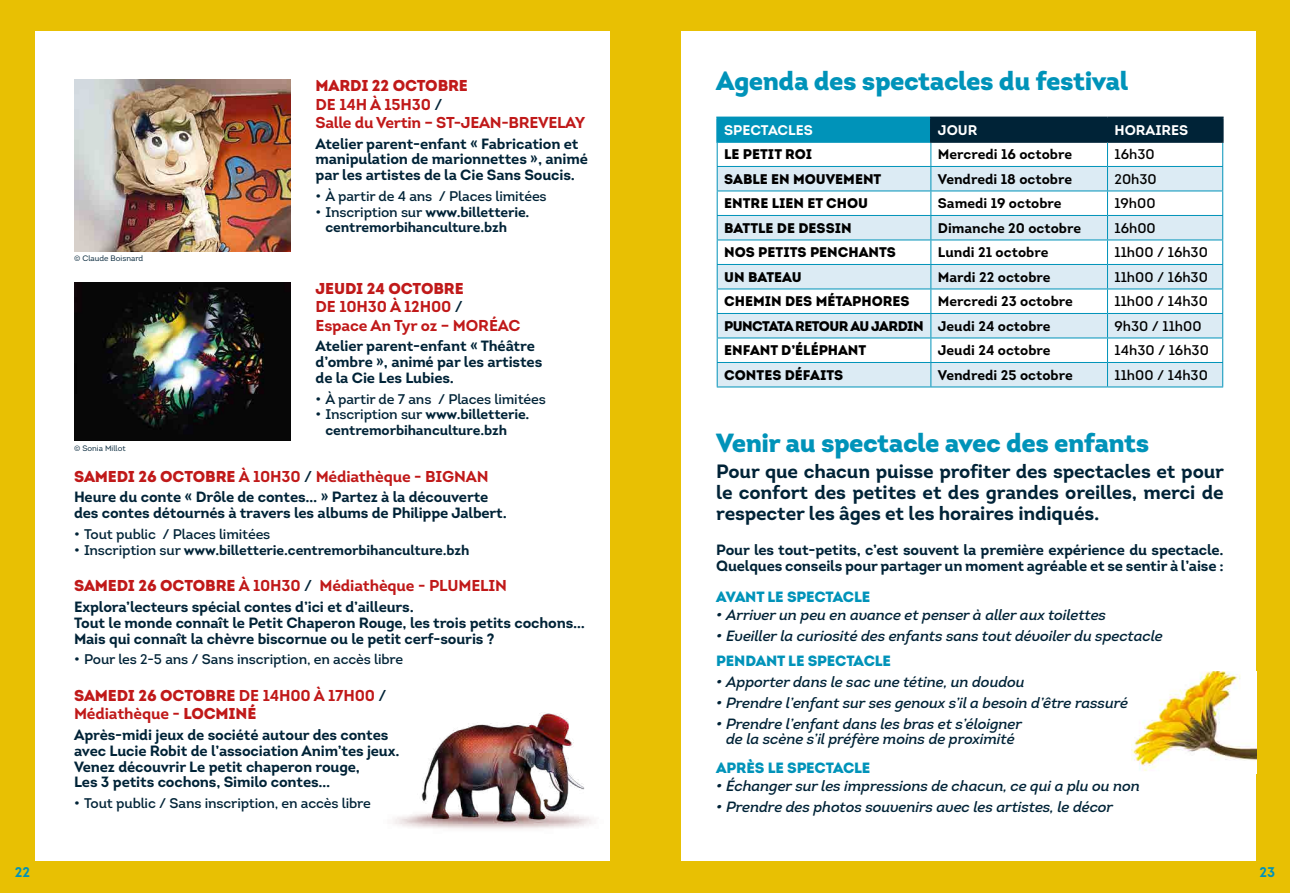
<style>
.page{position:relative;width:1290px;height:893px;background:#fff}
.page>*{position:absolute;margin:0;border:0;box-sizing:border-box;transform-origin:0 0}
.t1{font:900 26.25px "Intro";letter-spacing:-.02em;color:#0093b9}
.t2{font:700 19.25px/21px "Intro";letter-spacing:-.01em;color:#002337;text-align:justify}
.t3{font:700 15.75px/18.4px "Intro";letter-spacing:-.01em;color:#c01919}
.t4{font:700 14.88px/15.8px "Intro";letter-spacing:-.01em;color:#002337}
.t5{font:italic 600 14.88px/15.8px "Intro";letter-spacing:-.01em;color:#002337;text-align:center}
.t6{font:900 14.88px "Intro";letter-spacing:-.01em;color:#0093b9}
.t7{font:700 14px/15.8px "Intro";letter-spacing:-.01em;color:#002337}
.t8{font:600 14px "Intro";letter-spacing:-.01em;color:#002337}
.t9{font:700 14px "Intro";color:#000}
.t10{font:900 14px "Intro";color:#000}
.t11{font:600 14px "Intro";color:#000}
.t12{font:900 14px "Intro";letter-spacing:-.04em;color:#000}
.t13{font:700 14px "Intro";color:#fff}
.t14{font:700 14px "Intro";color:#0093b9}
.t15{font:7.88px "Intro";color:#002337}
.s1{font-weight:900}
.s2{font-weight:600;color:#002337}
.s3{font-weight:600}
.s4{font-weight:700}
</style>
<div class="page">
<div style="left:645px;top:0;width:645px;height:893px;background:#e8c003"></div>
<div style="left:681px;top:32px;width:575px;height:829px;background:#fff"></div>
<div style="left:0;top:0;width:645px;height:893px;background:#e8c003"></div>
<div style="left:35px;top:32px;width:575px;height:829px;background:#fff"></div>
<img style="left:1131px;top:671px;width:125px;height:100px">
<img style="left:74px;top:79px;width:217px;height:172px">
<img style="left:74px;top:283px;width:217px;height:157px">
<img style="left:394px;top:713px;width:198px;height:116px">
<div style="left:717px;top:117px;width:214px;height:25px;background:#0093b9"></div>
<svg style="left:718px;top:167px;width:212px;height:220px;fill:#dcebf4"></svg>
<hr style="left:717px;top:166px;width:214px;height:1px;background:#0093b9">
<hr style="left:717px;top:191px;width:214px;height:1px;background:#0093b9">
<hr style="left:716px;top:117px;width:214px;height:1px;background:#0093b9">
<hr style="left:716px;top:118px;width:2px;height:23px;background:#0093b9">
<hr style="left:716px;top:141px;width:214px;height:2px;background:#0093b9">
<hr style="left:717px;top:215px;width:214px;height:1px;background:#0093b9">
<hr style="left:717px;top:240px;width:214px;height:1px;background:#0093b9">
<hr style="left:717px;top:264px;width:214px;height:1px;background:#0093b9">
<hr style="left:717px;top:289px;width:214px;height:1px;background:#0093b9">
<hr style="left:717px;top:313px;width:214px;height:1px;background:#0093b9">
<hr style="left:717px;top:338px;width:214px;height:1px;background:#0093b9">
<hr style="left:717px;top:362px;width:214px;height:1px;background:#0093b9">
<svg style="left:717px;top:143px;width:1px;height:244px"></svg>
<hr style="left:717px;top:387px;width:214px;height:1px;background:#0093b9">
<hr style="left:931px;top:387px;width:176px;height:1px;background:#0093b9">
<hr style="left:1107px;top:387px;width:116px;height:1px;background:#0093b9">
<svg style="left:930px;top:117px;width:293px;height:270px"></svg>
<hr style="left:1107px;top:141px;width:116px;height:2px;background:#002337">
<p class="t15" style="left:74px;top:254px;width:71px">© Claude Boisnard</p>
<p class="t3" style="left:316px;top:76px;width:271px"><span class="s1">MARDI 22 OCTOBRE<br></span>DE 14H À 15H30 <span class="s2">/<br></span>Salle du Vertin – ST-JEAN-BREVELAY</p>
<p class="t4" style="left:316px;top:135px;width:274px">Atelier parent-enfant « Fabrication et manipulation de marionnettes », animé par les artistes de la Cie Sans Soucis.</p>
<p class="t8" style="left:316px;top:187px;width:233px">• À partir de 4 ans / Places limitées</p>
<p class="t7" style="left:325px;top:204px;width:205px;text-indent:-10px"><span class="s3">• Inscription sur</span> www.billetterie. centremorbihanculture.bzh</p>
<p class="t3" style="left:316px;top:279px;width:206px"><span class="s1">JEUDI 24 OCTOBRE<br></span>DE 10H30 À 12H00 <span class="s2">/<br></span>Espace An Tyr oz – MORÉAC</p>
<p class="t4" style="left:316px;top:338px;width:228px">Atelier parent-enfant « Théâtre d’ombre », animé par les artistes de la Cie Les Lubies.</p>
<p class="t8" style="left:316px;top:390px;width:232px">• À partir de 7 ans / Places limitées</p>
<p class="t7" style="left:325px;top:406px;width:205px;text-indent:-10px"><span class="s3">• Inscription sur</span> www.billetterie. centremorbihanculture.bzh</p>
<p class="t3" style="left:74px;top:467px;width:416px"><span class="s1">SAMEDI 26 OCTOBRE</span> À 10H30 <span class="s2">/</span> Médiathèque - BIGNAN</p>
<p class="t4" style="left:74px;top:489px;width:434px">Heure du conte « Drôle de contes… » Partez à la découverte des contes détournés à travers les albums de Philippe Jalbert.</p>
<p class="t8" style="left:74px;top:525px;width:198px">• Tout public / Places limitées</p>
<p class="t7" style="left:74px;top:542px;width:397px"><span class="s3">• Inscription sur</span> www.billetterie.centremorbihanculture.bzh</p>
<p class="t3" style="left:74px;top:577px;width:434px"><span class="s1">SAMEDI 26 OCTOBRE</span> À 10H30 <span class="s2">/</span> Médiathèque - PLUMELIN</p>
<p class="t4" style="left:74px;top:599px;width:512px">Explora’lecteurs spécial contes d’ici et d’ailleurs.<br>Tout le monde connaît le Petit Chaperon Rouge, les trois petits cochons…<br>Mais qui connaît la chèvre biscornue ou le petit cerf-souris ?</p>
<p class="t8" style="left:74px;top:651px;width:331px">• Pour les 2-5 ans / Sans inscription, en accès libre</p>
<p class="t3" style="left:74px;top:686px;width:314px"><span class="s1">SAMEDI 26 OCTOBRE</span> DE 14H00 À 17H00 <span class="s2">/<br></span>Médiathèque - <span class="s1">LOCMINÉ</span></p>
<p class="t4" style="left:74px;top:727px;width:327px">Après-midi jeux de société autour des contes avec Lucie Robit de l’association Anim’tes jeux.<br>Venez découvrir Le petit chaperon rouge,<br>Les 3 petits cochons, Similo contes…</p>
<p class="t8" style="left:74px;top:794px;width:298px">• Tout public / Sans inscription, en accès libre</p>
<p class="t15" style="left:74px;top:444px;width:53px">© Sonia Millot</p>
<h1 class="t1" style="left:716px;top:64px;width:413px">Agenda des spectacles du festival</h1>
<p class="t13" style="left:724px;top:121px;width:90px">SPECTACLES</p>
<p class="t13" style="left:938px;top:121px;width:41px">JOUR</p>
<p class="t13" style="left:1114px;top:121px;width:75px">HORAIRES</p>
<p class="t10" style="left:724px;top:145px;width:89px">LE PETIT ROI</p>
<p class="t9" style="left:938px;top:146px;width:136px">Mercredi 16 octobre</p>
<p class="t11" style="left:1114px;top:146px;width:42px">16h30</p>
<p class="t10" style="left:724px;top:170px;width:159px">SABLE EN MOUVEMENT</p>
<p class="t9" style="left:938px;top:170px;width:136px">Vendredi 18 octobre</p>
<p class="t11" style="left:1114px;top:170px;width:44px">20h30</p>
<p class="t10" style="left:724px;top:194px;width:145px">ENTRE LIEN ET CHOU</p>
<p class="t9" style="left:938px;top:195px;width:125px">Samedi 19 octobre</p>
<p class="t11" style="left:1114px;top:195px;width:42px">19h00</p>
<p class="t10" style="left:724px;top:219px;width:129px">BATTLE DE DESSIN</p>
<p class="t9" style="left:938px;top:219px;width:145px">Dimanche 20 octobre</p>
<p class="t11" style="left:1114px;top:219px;width:43px">16h00</p>
<p class="t10" style="left:724px;top:243px;width:173px">NOS PETITS PENCHANTS</p>
<p class="t9" style="left:938px;top:244px;width:112px">Lundi 21 octobre</p>
<p class="t11" style="left:1114px;top:244px;width:95px">11h00 / 16h30</p>
<p class="t10" style="left:724px;top:268px;width:79px">UN BATEAU</p>
<p class="t9" style="left:938px;top:268px;width:114px">Mardi 22 octobre</p>
<p class="t11" style="left:1114px;top:268px;width:95px">11h00 / 16h30</p>
<p class="t10" style="left:724px;top:292px;width:187px">CHEMIN DES MÉTAPHORES</p>
<p class="t9" style="left:938px;top:293px;width:137px">Mercredi 23 octobre</p>
<p class="t11" style="left:1114px;top:293px;width:95px">11h00 / 14h30</p>
<p class="t12" style="left:724px;top:317px;width:328px">PUNCTATA RETOUR AU JARDIN <span class="s4">Jeudi 24 octobre</span></p>
<p class="t11" style="left:1114px;top:317px;width:89px">9h30 / 11h00</p>
<p class="t10" style="left:724px;top:341px;width:144px">ENFANT D’ÉLÉPHANT</p>
<p class="t9" style="left:938px;top:342px;width:114px">Jeudi 24 octobre</p>
<p class="t11" style="left:1114px;top:342px;width:96px">14h30 / 16h30</p>
<p class="t10" style="left:724px;top:366px;width:121px">CONTES DÉFAITS</p>
<p class="t9" style="left:938px;top:366px;width:136px">Vendredi 25 octobre</p>
<p class="t11" style="left:1114px;top:366px;width:95px">11h00 / 14h30</p>
<h1 class="t1" style="left:716px;top:425px;width:435px">Venir au spectacle avec des enfants</h1>
<p class="t2" style="left:716px;top:460px;width:509px">Pour que chacun puisse profiter des spectacles et pour le confort des petites et des grandes oreilles, merci de respecter les âges et les horaires indiqués.</p>
<p class="t4" style="left:716px;top:542px;width:509px">Pour les tout-petits, c’est souvent la première expérience du spectacle.<br>Quelques conseils pour partager un moment agréable et se sentir à l’aise :</p>
<p class="t6" style="left:716px;top:587px;width:155px">AVANT LE SPECTACLE</p>
<p class="t5" style="left:716px;top:607px;width:391px">• Arriver un peu en avance et penser à aller aux toilettes</p>
<p class="t5" style="left:716px;top:628px;width:448px">• Eveiller la curiosité des enfants sans tout dévoiler du spectacle</p>
<p class="t6" style="left:716px;top:651px;width:176px">PENDANT LE SPECTACLE</p>
<p class="t5" style="left:716px;top:674px;width:310px">• Apporter dans le sac une tétine, un doudou</p>
<p class="t5" style="left:716px;top:695px;width:413px">• Prendre l’enfant sur ses genoux s’il a besoin d’être rassuré</p>
<p class="t5" style="left:716px;top:715px;width:307px">• Prendre l’enfant dans les bras et s’éloigner de la scène s’il préfère moins de proximité</p>
<p class="t6" style="left:716px;top:758px;width:156px">APRÈS LE SPECTACLE</p>
<p class="t5" style="left:716px;top:778px;width:425px">• Échanger sur les impressions de chacun, ce qui a plu ou non</p>
<p class="t5" style="left:716px;top:798px;width:398px">• Prendre des photos souvenirs avec les artistes, le décor</p>
<p class="t14" style="left:15px;top:864px;width:17px">22</p>
<p class="t14" style="left:1259px;top:864px;width:17px">23</p>
</div>
